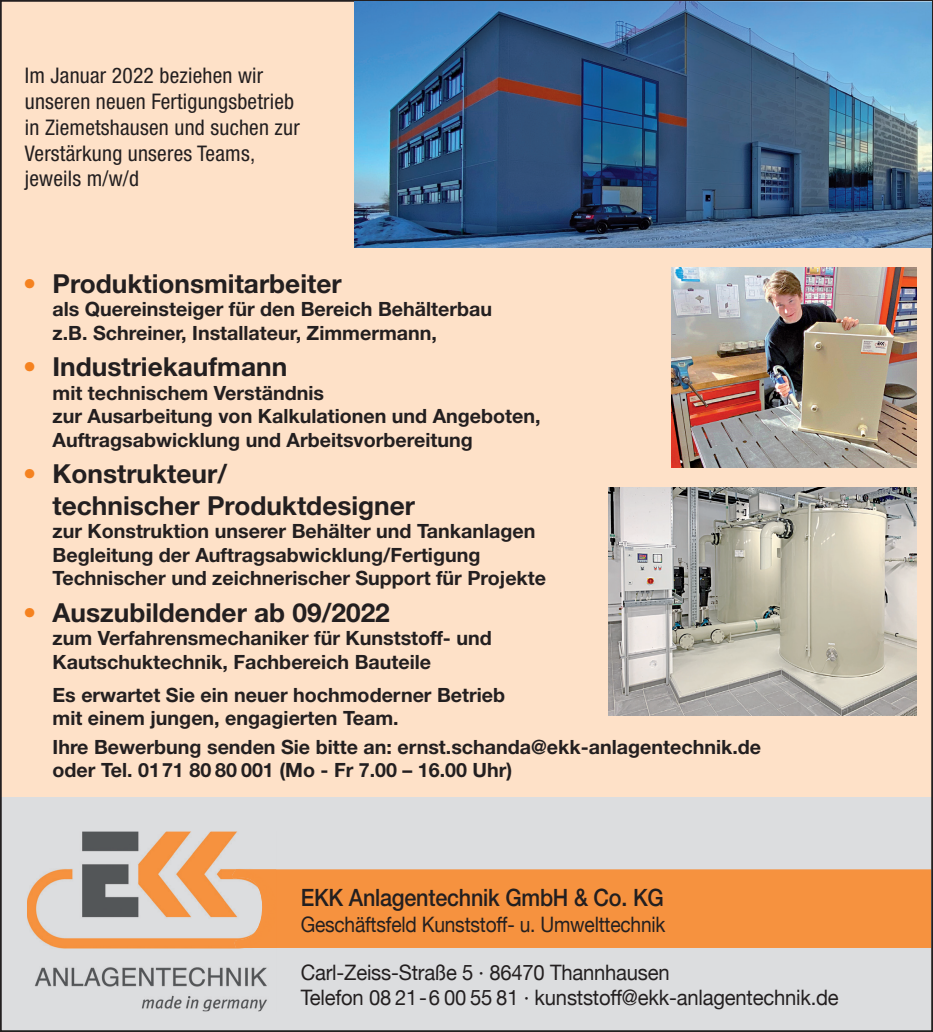
<style>
.page{position:relative;width:933px;height:1032px;background:#fff}
.page>*{position:absolute;margin:0;border:0;box-sizing:border-box;transform-origin:0 0}
.t1{font:700 26.25px/31.5px "Helvetica Neue";color:#231f20}
.t2{font:500 23.97px "Helvetica Neue";letter-spacing:-.01em;color:#231f20;scale:.9 1}
.t3{font:condensed 21.53px/25.9px "Helvetica Neue";letter-spacing:.01em;color:#231f20}
.t4{font:21.35px/25.6px "Helvetica Neue";letter-spacing:-.01em;color:#231f20;scale:.95 1}
.t5{font:21.35px "Helvetica Neue";letter-spacing:-.01em;color:#231f20;scale:.9 1}
.t6{font:700 19.6px/23.6px "Helvetica Neue";color:#231f20}
.s1{color:#f58220}
</style>
<div class="page">
<div style="left:1px;top:1px;width:932px;height:1023px;background:#fee1c8"></div>
<div style="left:2px;top:798px;width:931px;height:234px;background:#dcdddf"></div>
<div style="left:276px;top:869px;width:654px;height:79px;background:#f6923f"></div>
<img style="left:27px;top:831px;width:240px;height:180px">
<img style="left:228px;top:869px;width:48px;height:79px">
<img style="left:608px;top:488px;width:308px;height:228px">
<img style="left:671px;top:268px;width:245px;height:199px">
<img style="left:354px;top:2px;width:577px;height:245px">
<p class="t3" style="left:25px;top:62px;width:276px">Im Januar 2022 beziehen wir unseren neuen Fertigungsbetrieb in Ziemetshausen und suchen zur<br>Verstärkung unseres Teams, jeweils m/w/d</p>
<h1 class="t1" style="left:23px;top:267px;width:320px"><span class="s1">•</span> Produktionsmitarbeiter</h1>
<p class="t6" style="left:53px;top:297px;width:441px">als Quereinsteiger für den Bereich Behälterbau z.B. Schreiner, Installateur, Zimmermann,</p>
<h1 class="t1" style="left:23px;top:350px;width:266px"><span class="s1">•</span> Industriekaufmann</h1>
<p class="t6" style="left:53px;top:380px;width:489px">mit technischem Verständnis<br>zur Ausarbeitung von Kalkulationen und Angeboten,<br>Auftragsabwicklung und Arbeitsvorbereitung</p>
<h1 class="t1" style="left:53px;top:457px;width:364px;text-indent:-30px"><span class="s1">•</span> Konstrukteur/<br>technischer Produktdesigner</h1>
<p class="t6" style="left:53px;top:519px;width:495px">zur Konstruktion unserer Behälter und Tankanlagen<br>Begleitung der Auftragsabwicklung/Fertigung<br>Technischer und zeichnerischer Support für Projekte</p>
<h1 class="t1" style="left:23px;top:596px;width:368px"><span class="s1">•</span> Auszubildender ab 09/2022</h1>
<p class="t6" style="left:53px;top:626px;width:441px">zum Verfahrensmechaniker für Kunststoff- und<br>Kautschuktechnik, Fachbereich Bauteile</p>
<p class="t6" style="left:53px;top:682px;width:454px">Es erwartet Sie ein neuer hochmoderner Betrieb mit einem jungen, engagierten Team.</p>
<p class="t6" style="left:53px;top:734px;width:710px">Ihre Bewerbung senden Sie bitte an: ernst.schanda@ekk-anlagentechnik.de oder Tel. 0171 80 80 001 (Mo - Fr 7.00 – 16.00 Uhr)</p>
<p class="t2" style="left:301px;top:883px;width:405px">EKK Anlagentechnik GmbH &amp; Co. KG</p>
<p class="t5" style="left:301px;top:908px;width:407px">Geschäftsfeld Kunststoff- u. Umwelttechnik</p>
<p class="t4" style="left:301px;top:960px;width:568px">Carl-Zeiss-Straße 5 · 86470 Thannhausen<br>Telefon 08 21-6 00 55 81 · kunststoff@ekk-anlagentechnik.de</p>
</div>
